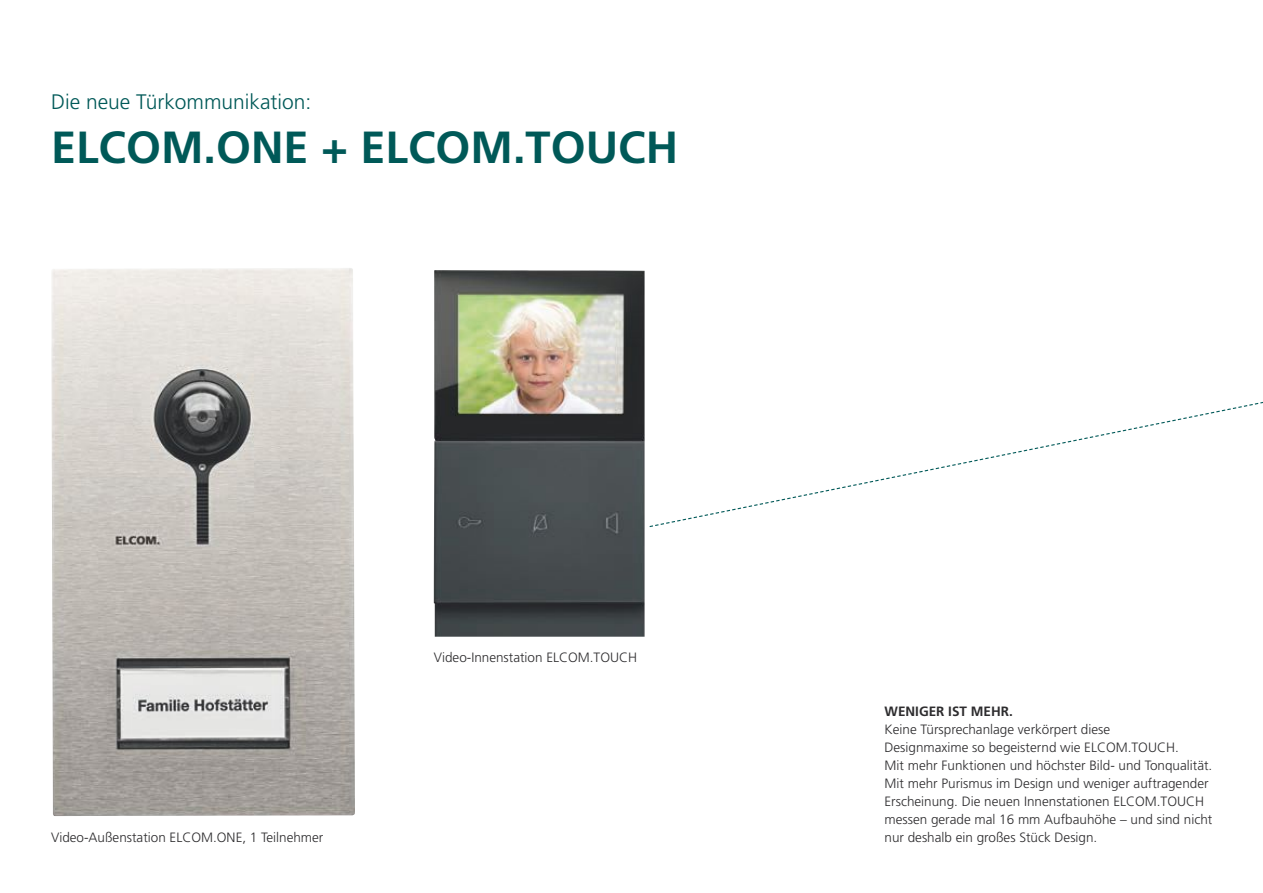
<style>
.page{position:relative;width:1263px;height:893px;background:#fff}
.page>*{position:absolute;margin:0;border:0;box-sizing:border-box;transform-origin:0 0}
.t1{font:700 45px "Frutiger LT Std";color:#005958}
.t2{font:300 21px "Frutiger LT Std";color:#005958}
.t3{font:300 13.5px/18px "Frutiger LT Std";color:#2d2c2e}
.t4{font:700 13.5px "Frutiger LT Std";color:#2d2c2e}
</style>
<div class="page">
<img style="left:434px;top:270px;width:210px;height:367px">
<img style="left:51px;top:268px;width:304px;height:548px">
<svg style="left:649px;top:401px;width:614px;height:126px"></svg>
<h2 class="t2" style="left:51px;top:90px;width:262px">Die neue Türkommunikation:</h2>
<h1 class="t1" style="left:51px;top:121px;width:629px">ELCOM.ONE + ELCOM.TOUCH</h1>
<p class="t3" style="left:51px;top:828px;width:274px">Video-Außenstation ELCOM.ONE, 1 Teilnehmer</p>
<p class="t3" style="left:434px;top:649px;width:205px">Video-Innenstation ELCOM.TOUCH</p>
<p class="t4" style="left:884px;top:703px;width:130px">WENIGER IST MEHR.</p>
<p class="t3" style="left:884px;top:720px;width:329px">Keine Türsprechanlage verkörpert diese<br>Designmaxime so begeisternd wie ELCOM.TOUCH.<br>Mit mehr Funktionen und höchster Bild- und Tonqualität.<br>Mit mehr Purismus im Design und weniger auftragender Erscheinung. Die neuen Innenstationen ELCOM.TOUCH messen gerade mal 16 mm Aufbauhöhe – und sind nicht nur deshalb ein großes Stück Design.</p>
</div>
